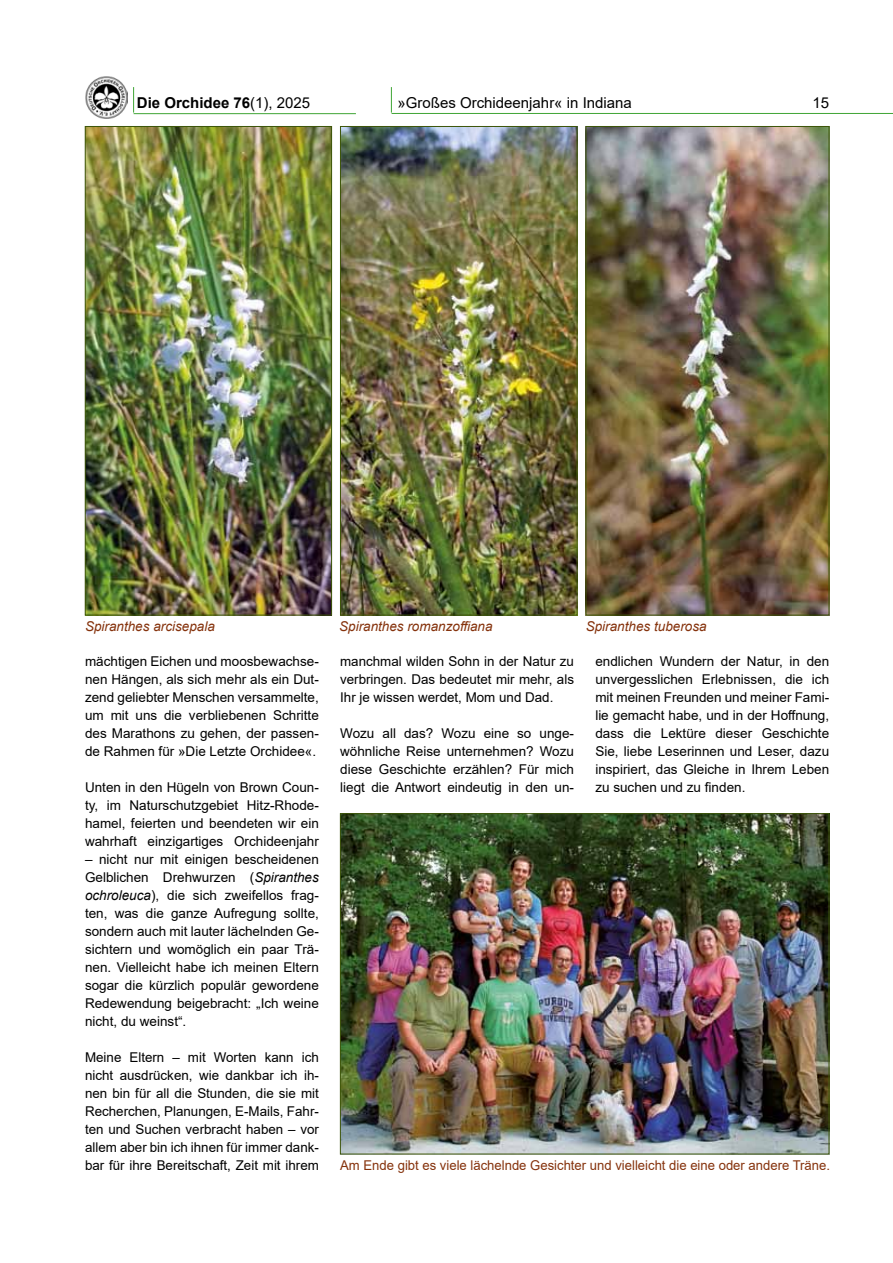
<style>
.page{position:relative;width:893px;height:1263px;background:#fff}
.page>*{position:absolute;margin:0;border:0;box-sizing:border-box;transform-origin:0 0}
.t1{font:15px "Arial";color:#000}
.t2{font:700 15px "Arial";color:#000}
.t3{font:13.5px/18px "Arial";color:#000;text-align:justify}
.t4{font:13.5px "Arial";color:#85320c}
.t5{font:italic 13.5px "Arial";color:#85320c}
.s1{font-weight:400}
.s2{font-style:italic}
</style>
<div class="page">
<img style="left:85px;top:77px;width:42px;height:41px">
<svg style="left:391px;top:87px;width:1px;height:26px"></svg>
<hr style="left:392px;top:113px;width:501px;height:1px;background:#3fa535">
<hr style="left:134px;top:113px;width:222px;height:1px;background:#3fa535">
<svg style="left:133px;top:87px;width:1px;height:26px"></svg>
<img style="left:588px;top:128px;width:239px;height:485px">
<div style="left:586px;top:126px;width:243px;height:489px;border:1px solid #3e560a"></div>
<img style="left:342px;top:128px;width:233px;height:485px">
<div style="left:340px;top:126px;width:237px;height:489px;border:1px solid #3e560a"></div>
<img style="left:87px;top:128px;width:243px;height:485px">
<div style="left:85px;top:126px;width:247px;height:489px;border:1px solid #3e560a"></div>
<img style="left:342px;top:815px;width:485px;height:337px">
<p class="t2" style="left:137px;top:92px;width:175px">Die Orchidee 76<span class="s1">(1), 2025</span></p>
<p class="t1" style="left:398px;top:93px;width:236px">»Großes Orchideenjahr« in Indiana</p>
<p class="t1" style="left:812px;top:92px;width:18px">15</p>
<p class="t5" style="left:85px;top:618px;width:131px">Spiranthes arcisepala</p>
<p class="t5" style="left:339px;top:618px;width:155px">Spiranthes romanzoffiana</p>
<p class="t5" style="left:586px;top:618px;width:122px">Spiranthes tuberosa</p>
<p class="t3" style="left:85px;top:652px;width:235px">mächtigen Eichen und moosbewachse&shy;nen Hängen, als sich mehr als ein Dut&shy;zend geliebter Menschen versammelte, um mit uns die verbliebenen Schritte des Marathons zu gehen, der passen&shy;de Rahmen für »Die Letzte Orchidee«.</p>
<p class="t3" style="left:85px;top:778px;width:235px">Unten in den Hügeln von Brown Coun&shy;ty, im Naturschutzgebiet Hitz-Rhode&shy;hamel, feierten und beendeten wir ein wahrhaft einzigartiges Orchideenjahr</p>
<p class="t3" style="left:85px;top:850px;width:235px">– nicht nur mit einigen bescheidenen Gelblichen Drehwurzen (<span class="s2">Spiranthes ochroleuca</span>), die sich zweifellos frag&shy;ten, was die ganze Aufregung sollte, sondern auch mit lauter lächelnden Ge&shy;sichtern und womöglich ein paar Trä&shy;nen. Vielleicht habe ich meinen Eltern sogar die kürzlich populär gewordene Redewendung beigebracht: „Ich weine nicht, du weinst“.</p>
<p class="t3" style="left:85px;top:1048px;width:235px">Meine Eltern – mit Worten kann ich nicht ausdrücken, wie dankbar ich ih&shy;nen bin für all die Stunden, die sie mit Recherchen, Planungen, E-Mails, Fahr&shy;ten und Suchen verbracht haben – vor allem aber bin ich ihnen für immer dank&shy;bar für ihre Bereitschaft, Zeit mit ihrem</p>
<p class="t3" style="left:340px;top:652px;width:235px">manchmal wilden Sohn in der Natur zu verbringen. Das bedeutet mir mehr, als Ihr je wissen werdet, Mom und Dad.</p>
<p class="t3" style="left:340px;top:724px;width:235px">Wozu all das? Wozu eine so unge&shy;wöhnliche Reise unternehmen? Wozu diese Geschichte erzählen? Für mich liegt die Antwort eindeutig in den un-</p>
<p class="t3" style="left:595px;top:652px;width:235px">endlichen Wundern der Natur, in den unvergesslichen Erlebnissen, die ich mit meinen Freunden und meiner Fami&shy;lie gemacht habe, und in der Hoffnung, dass die Lektüre dieser Geschichte Sie, liebe Leserinnen und Leser, dazu inspiriert, das Gleiche in Ihrem Leben zu suchen und zu finden.</p>
<p class="t4" style="left:340px;top:1156px;width:491px">Am Ende gibt es viele lächelnde Gesichter und vielleicht die eine oder andere Träne.</p>
</div>
